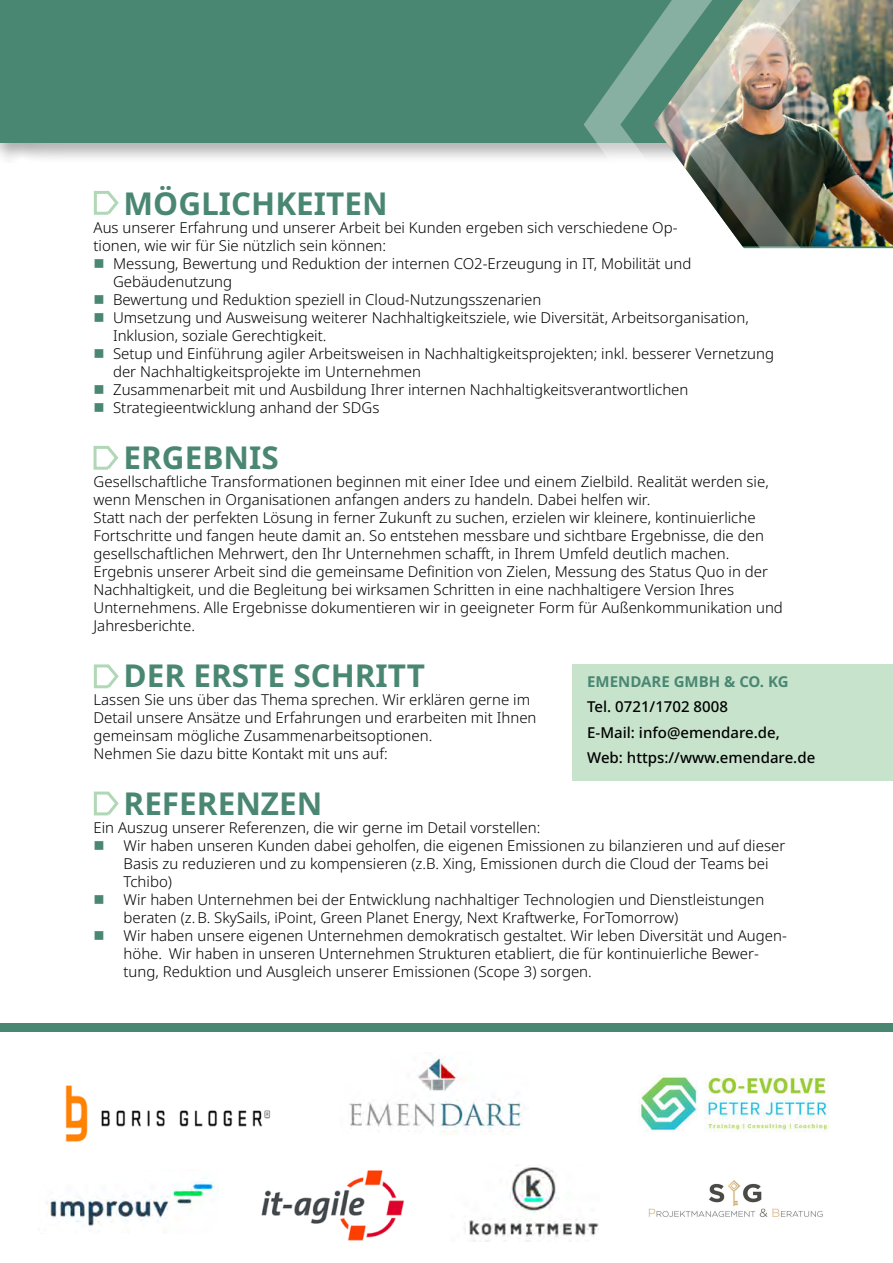
<style>
.page{position:relative;width:893px;height:1263px;background:#fff}
.page>*{position:absolute;margin:0;border:0;box-sizing:border-box;transform-origin:0 0}
.t1{font:700 31.5px "Noto Sans";color:#4a8773}
.t2{font:300 15px/18px "Noto Sans";color:#000}
.t3{font:500 15px "Noto Sans";color:#000}
.t4{font:700 15px "Noto Sans";color:#4a8773}
.s1{color:#4a8773}
</style>
<div class="page">
<div style="left:0;top:0;width:893px;height:163px;background:#000;opacity:.31"></div>
<div style="left:0;top:0;width:893px;height:143px;background:#4a8773"></div>
<div style="left:0;top:1023px;width:893px;height:8px;background:#4a8773"></div>
<div style="left:572px;top:664px;width:321px;height:117px;background:#c7e3cc"></div>
<svg style="left:93px;top:191px;width:26px;height:24px"></svg>
<svg style="left:93px;top:446px;width:26px;height:24px"></svg>
<svg style="left:93px;top:664px;width:26px;height:25px"></svg>
<svg style="left:93px;top:791px;width:26px;height:25px"></svg>
<img style="left:800px;top:0;width:93px;height:246px">
<img style="left:584px;top:0;width:216px;height:248px">
<img style="left:465px;top:1165px;width:134px;height:77px">
<img style="left:261px;top:1170px;width:143px;height:71px">
<img style="left:38px;top:1177px;width:181px;height:54px">
<img style="left:349px;top:1057px;width:173px;height:77px">
<img style="left:65px;top:1085px;width:206px;height:57px">
<img style="left:639px;top:1074px;width:189px;height:58px">
<img style="left:648px;top:1180px;width:175px;height:37px">
<p class="t1" style="left:124px;top:182px;width:266px">MÖGLICHKEITEN</p>
<p class="t2" style="left:94px;top:219px;width:585px">Aus unserer Erfahrung und unserer Arbeit bei Kunden ergeben sich verschiedene Op&shy;tionen, wie wir für Sie nützlich sein können:</p>
<p class="t2" style="left:113px;top:255px;width:580px;text-indent:-19px"><span class="s1">■</span> Messung, Bewertung und Reduktion der internen CO2-Erzeugung in IT, Mobilität und<br>Gebäudenutzung</p>
<p class="t2" style="left:94px;top:291px;width:449px"><span class="s1">■</span> Bewertung und Reduktion speziell in Cloud-Nutzungsszenarien</p>
<p class="t2" style="left:113px;top:309px;width:637px;text-indent:-19px"><span class="s1">■</span> Umsetzung und Ausweisung weiterer Nachhaltigkeitsziele, wie Diversität, Arbeitsorganisation,<br>Inklusion, soziale Gerechtigkeit.</p>
<p class="t2" style="left:113px;top:345px;width:663px;text-indent:-19px"><span class="s1">■</span> Setup und Einführung agiler Arbeitsweisen in Nachhaltigkeitsprojekten; inkl. besserer Vernetzung der Nachhaltigkeitsprojekte im Unternehmen</p>
<p class="t2" style="left:94px;top:381px;width:596px"><span class="s1">■</span> Zusammenarbeit mit und Ausbildung Ihrer internen Nachhaltigkeitsverantwortlichen</p>
<p class="t2" style="left:94px;top:399px;width:287px"><span class="s1">■</span> Strategieentwicklung anhand der SDGs</p>
<p class="t1" style="left:124px;top:436px;width:157px">ERGEBNIS</p>
<p class="t2" style="left:94px;top:473px;width:677px">Gesellschaftliche Transformationen beginnen mit einer Idee und einem Zielbild. Realität werden sie, wenn Menschen in Organisationen anfangen anders zu handeln. Dabei helfen wir.</p>
<p class="t2" style="left:94px;top:509px;width:672px">Statt nach der perfekten Lösung in ferner Zukunft zu suchen, erzielen wir kleinere, kontinuierliche<br>Fortschritte und fangen heute damit an. So entstehen messbare und sichtbare Ergebnisse, die den gesellschaftlichen Mehrwert, den Ihr Unternehmen schafft, in Ihrem Umfeld deutlich machen.</p>
<p class="t2" style="left:94px;top:563px;width:691px">Ergebnis unserer Arbeit sind die gemeinsame Definition von Zielen, Messung des Status Quo in der Nachhaltigkeit, und die Begleitung bei wirksamen Schritten in eine nachhaltigere Version Ihres Unternehmens. Alle Ergebnisse dokumentieren wir in geeigneter Form für Außenkommunikation und Jahresberichte.</p>
<p class="t1" style="left:124px;top:653px;width:303px">DER ERSTE SCHRITT</p>
<p class="t2" style="left:94px;top:691px;width:444px">Lassen Sie uns über das Thema sprechen. Wir erklären gerne im<br>Detail unsere Ansätze und Erfahrungen und erarbeiten mit Ihnen gemeinsam mögliche Zusammenarbeitsoptionen.</p>
<p class="t2" style="left:94px;top:745px;width:296px">Nehmen Sie dazu bitte Kontakt mit uns auf:</p>
<p class="t1" style="left:124px;top:781px;width:200px">REFERENZEN</p>
<p class="t2" style="left:94px;top:819px;width:448px">Ein Auszug unserer Referenzen, die wir gerne im Detail vorstellen:</p>
<p class="t2" style="left:124px;top:837px;width:663px;text-indent:-30px"><span class="s1">■</span> Wir haben unseren Kunden dabei geholfen, die eigenen Emissionen zu bilanzieren und auf dieser<br>Basis zu reduzieren und zu kompensieren (z.B. Xing, Emissionen durch die Cloud der Teams bei<br>Tchibo)</p>
<p class="t2" style="left:124px;top:891px;width:642px;text-indent:-30px"><span class="s1">■</span> Wir haben Unternehmen bei der Entwicklung nachhaltiger Technologien und Dienstleistungen beraten (z.B. SkySails, iPoint, Green Planet Energy, Next Kraftwerke, ForTomorrow)</p>
<p class="t2" style="left:124px;top:927px;width:665px;text-indent:-30px"><span class="s1">■</span> Wir haben unsere eigenen Unternehmen demokratisch gestaltet. Wir leben Diversität und Augen&shy;höhe. Wir haben in unseren Unternehmen Strukturen etabliert, die für kontinuierliche Bewer&shy;tung, Reduktion und Ausgleich unserer Emissionen (Scope 3) sorgen.</p>
<p class="t4" style="left:587px;top:671px;width:203px">EMENDARE GMBH &amp; CO. KG</p>
<p class="t3" style="left:587px;top:696px;width:142px">Tel. 0721/1702 8008</p>
<p class="t3" style="left:587px;top:722px;width:194px">E-Mail: info@emendare.de,</p>
<p class="t3" style="left:587px;top:747px;width:229px">Web: https://www.emendare.de</p>
</div>
